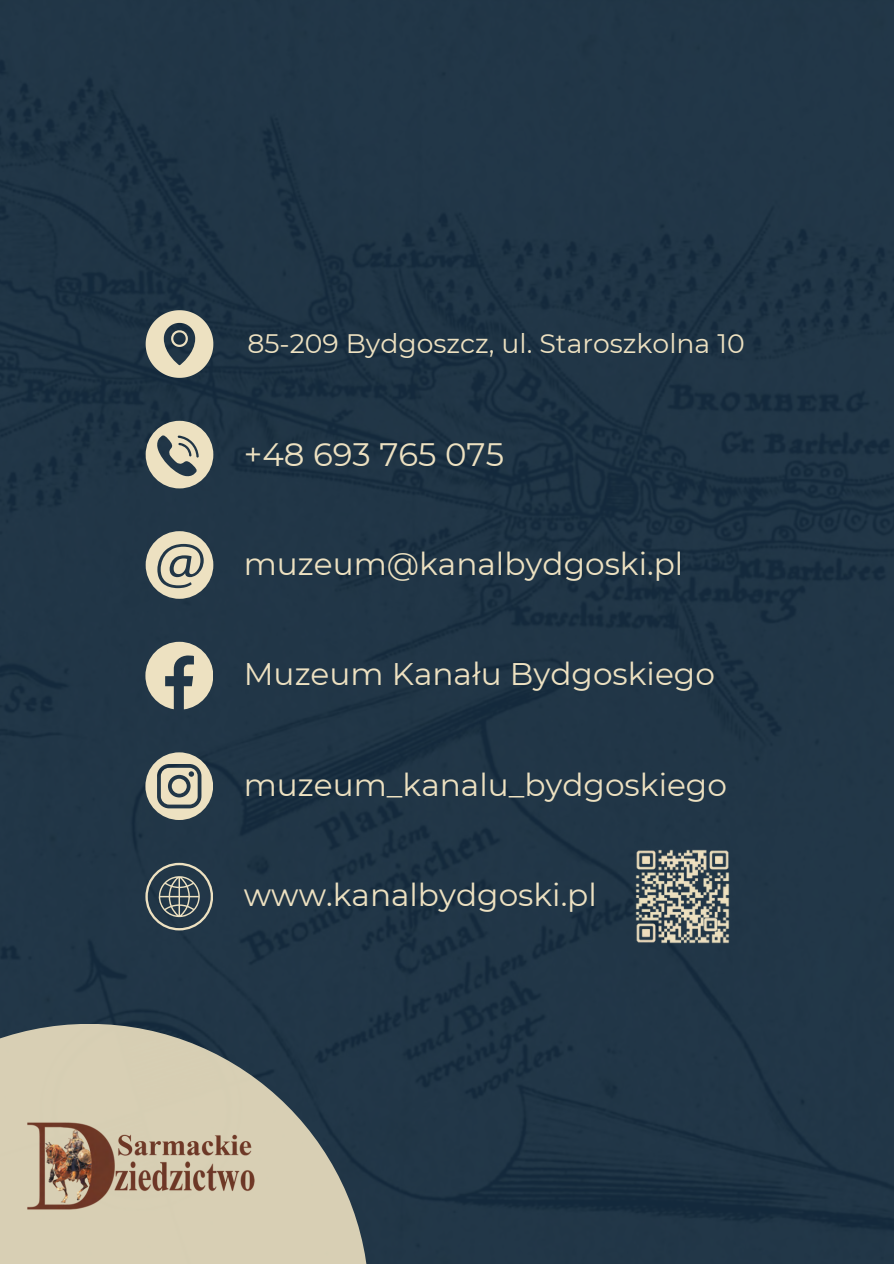
<style>
.page{position:relative;width:894px;height:1264px;background:#fff}
.page>*{position:absolute;margin:0;border:0;box-sizing:border-box;transform-origin:0 0}
.t1{font:32.4px "Montserrat";color:#ede1c1}
.t2{font:31.2px "Montserrat";color:#ede1c1}
.t3{font:26.7px "Montserrat";color:#ede1c1}
</style>
<div class="page">
<img style="left:0;top:0;width:893px;height:1263px">
<svg style="left:0;top:1023px;width:369px;height:240px;background:#9f9f92"></svg>
<img style="left:25px;top:1103px;width:269px;height:119px">
<svg style="left:145px;top:641px;width:68px;height:68px;background:#9e9e91"></svg>
<svg style="left:145px;top:752px;width:68px;height:68px;background:#9b9c90"></svg>
<svg style="left:146px;top:531px;width:67px;height:67px;background:#a7a697"></svg>
<svg style="left:146px;top:421px;width:67px;height:67px;background:#a3a395"></svg>
<svg style="left:146px;top:310px;width:67px;height:68px;background:#999a8e"></svg>
<svg style="left:145px;top:862px;width:68px;height:68px;background:#4b5960"></svg>
<img style="left:627px;top:840px;width:111px;height:113px">
<p class="t3" style="left:247px;top:327px;width:498px">85-209 Bydgoszcz, ul. Staroszkolna 10</p>
<p class="t1" style="left:244px;top:435px;width:261px">+48 693 765 075</p>
<p class="t2" style="left:244px;top:544px;width:441px">muzeum@kanalbydgoski.pl</p>
<p class="t2" style="left:244px;top:655px;width:472px">Muzeum Kanału Bydgoskiego</p>
<h1 class="t2" style="left:244px;top:765px;width:484px">muzeum_kanalu_bydgoskiego</h1>
<h1 class="t2" style="left:244px;top:876px;width:354px">www.kanalbydgoski.pl</h1>
</div>
